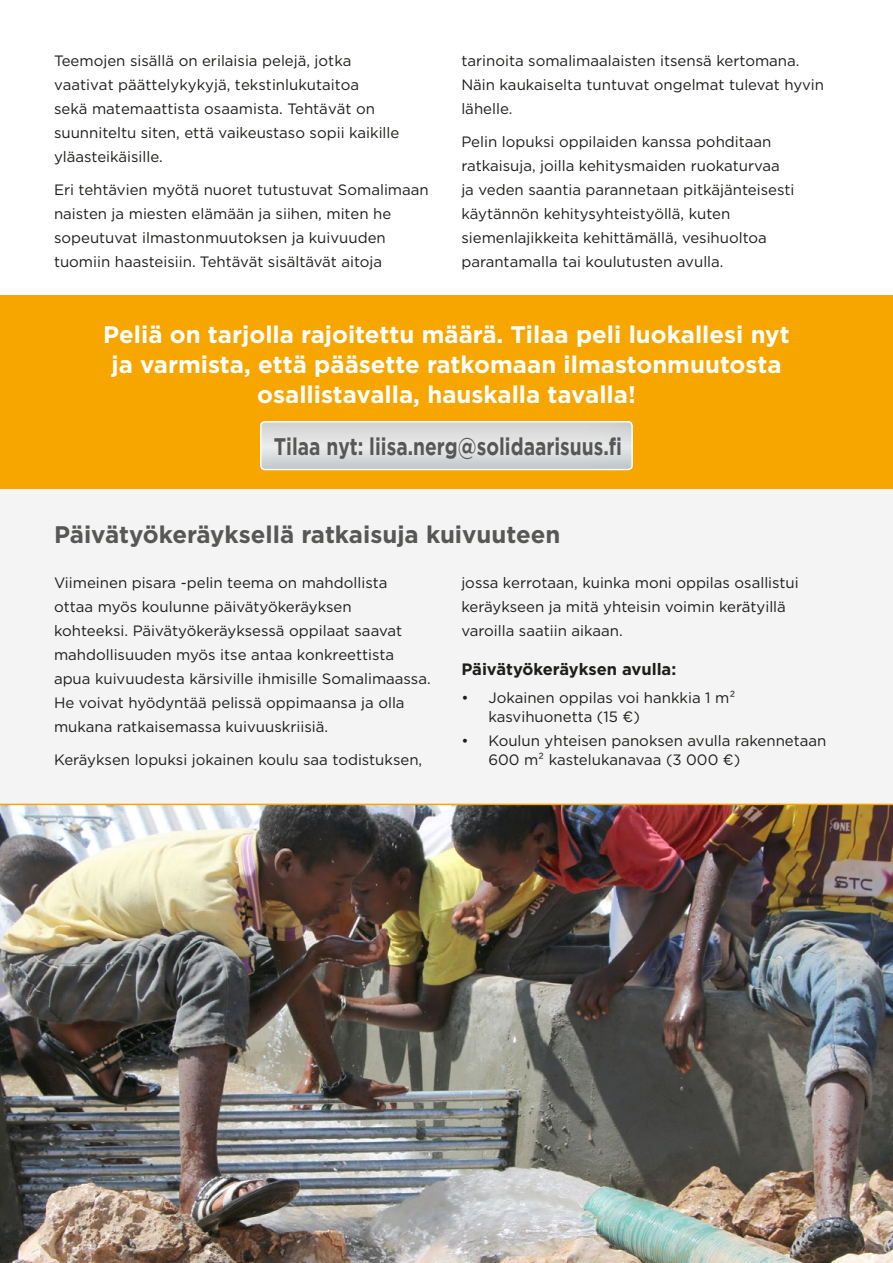
<style>
.page{position:relative;width:893px;height:1263px;background:#fff}
.page>*{position:absolute;margin:0;border:0;box-sizing:border-box;transform-origin:0 0}
.t1{font:700 24px/30px "Gotham";color:#fff;text-align:center}
.t2{font:700 24px "Gotham";color:#575756}
.t3{font:700 24px "Gotham";color:#575756;scale:.8 1}
.t4{font:700 16.5px "Gotham";color:#1d1d1b}
.t5{font:15px/24px "Gotham";color:#1d1d1b}
.s1{font-style:inherit}
</style>
<div class="page">
<img style="left:0;top:805px;width:893px;height:458px">
<div style="left:0;top:489px;width:893px;height:316px;background:#f4f4f4"></div>
<div style="left:0;top:296px;width:893px;height:193px;background:#f7a600"></div>
<div style="left:163px;top:409px;width:482px;height:76px;background:#c4e7fb;opacity:.75"></div>
<div style="left:260px;top:421px;width:373px;height:49px;border:2px solid #fff;border-radius:4px"></div>
<p class="t5" style="left:54px;top:48px;width:347px">Teemojen sisällä on erilaisia pelejä, jotka vaativat päättelykykyjä, tekstinlukutaitoa<br>sekä matemaattista osaamista. Tehtävät on suunniteltu siten, että vaikeustaso sopii kaikille yläasteikäisille.</p>
<p class="t5" style="left:54px;top:177px;width:376px">Eri tehtävien myötä nuoret tutustuvat Somalimaan naisten ja miesten elämään ja siihen, miten he sopeutuvat ilmastonmuutoksen ja kuivuuden tuomiin haasteisiin. Tehtävät sisältävät aitoja</p>
<p class="t5" style="left:461px;top:48px;width:364px">tarinoita somalimaalaisten itsensä kertomana.<br>Näin kaukaiselta tuntuvat ongelmat tulevat hyvin lähelle.</p>
<p class="t5" style="left:461px;top:129px;width:335px">Pelin lopuksi oppilaiden kanssa pohditaan ratkaisuja, joilla kehitysmaiden ruokaturvaa ja veden saantia parannetaan pitkäjänteisesti käytännön kehitysyhteistyöllä, kuten siemenlajikkeita kehittämällä, vesihuoltoa parantamalla tai koulutusten avulla.</p>
<h1 class="t1" style="left:103px;top:319px;width:688px">Peliä on tarjolla rajoitettu määrä. Tilaa peli luokallesi nyt ja varmista, että pääsette ratkomaan ilmastonmuutosta osallistavalla, hauskalla tavalla!</h1>
<h1 class="t3" style="left:274px;top:433px;width:437px"><span class="s1">Tilaa nyt</span>: liisa.nerg@solidaarisuus.fi</h1>
<h1 class="t2" style="left:54px;top:519px;width:508px">Päivätyökeräyksellä ratkaisuja kuivuuteen</h1>
<p class="t5" style="left:54px;top:570px;width:378px">Viimeinen pisara -pelin teema on mahdollista<br>ottaa myös koulunne päivätyökeräyksen<br>kohteeksi. Päivätyökeräyksessä oppilaat saavat mahdollisuuden myös itse antaa konkreettista apua kuivuudesta kärsiville ihmisille Somalimaassa.<br>He voivat hyödyntää pelissä oppimaansa ja olla mukana ratkaisemassa kuivuuskriisiä.</p>
<p class="t5" style="left:54px;top:747px;width:370px">Keräyksen lopuksi jokainen koulu saa todistuksen,</p>
<p class="t5" style="left:461px;top:570px;width:339px">jossa kerrotaan, kuinka moni oppilas osallistui keräykseen ja mitä yhteisin voimin kerätyillä varoilla saatiin aikaan.</p>
<p class="t4" style="left:461px;top:658px;width:216px">Päivätyökeräyksen avulla:</p>
<p class="t5" style="left:488px;top:687px;width:248px;line-height:19.5px;text-indent:-27px">• Jokainen oppilas voi hankkia 1 m² kasvihuonetta (15 €)</p>
<p class="t5" style="left:488px;top:730px;width:340px;line-height:19.5px;text-indent:-27px">• Koulun yhteisen panoksen avulla rakennetaan<br>600 m² kastelukanavaa (3 000 €)</p>
</div>
